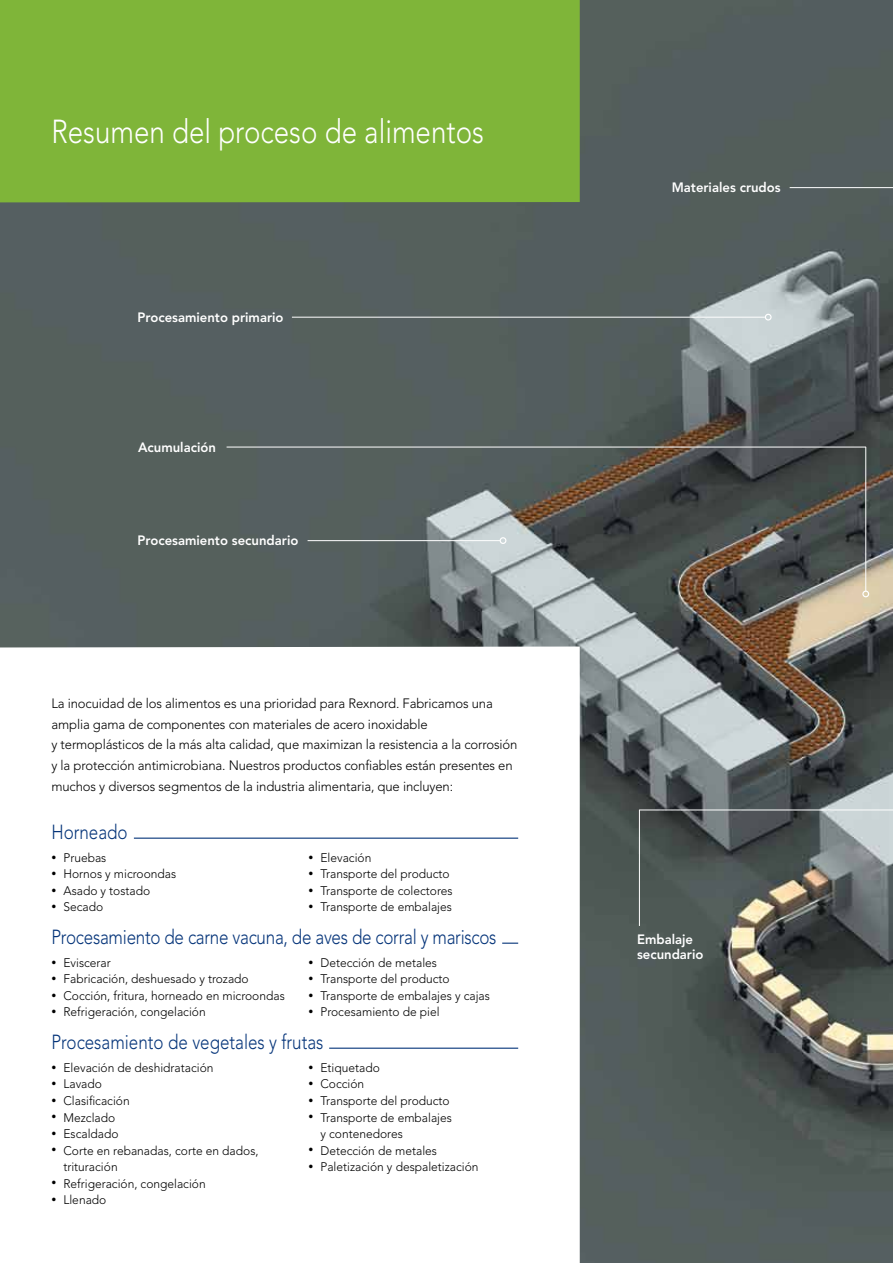
<style>
.page{position:relative;width:893px;height:1263px;background:#fff}
.page>*{position:absolute;margin:0;border:0;box-sizing:border-box;transform-origin:0 0}
.t1{font:300 33px "Avenir LT Std";color:#fff;scale:.84 1}
.t2{font:300 20.25px "Avenir LT Std";letter-spacing:-.015em;color:#06357a;scale:.84 1}
.t3{font:300 13.5px/20.7px "Avenir LT Std";letter-spacing:-.01em;color:#000}
.t4{font:800 13.5px/15px "Avenir LT Std";color:#fff}
.t5{font:300 12.3px/16.5px "Avenir LT Std";color:#000}
.s1{font-size:10.2px}
</style>
<div class="page">
<img style="left:0;top:0;width:893px;height:1263px">
<div style="left:0;top:0;width:580px;height:202px;background:#7fb539"></div>
<svg style="left:0;top:646px;width:580px;height:617px"></svg>
<hr style="left:134px;top:837px;width:384px;height:2px;background:#06357a">
<svg style="left:502px;top:942px;width:16px;height:2px"></svg>
<hr style="left:329px;top:1047px;width:189px;height:2px;background:#06357a">
<hr style="left:227px;top:447px;width:639px;height:1px;background:#fff">
<div style="left:862px;top:590px;width:7px;height:7px;border:1px solid #fff;border-radius:50%"></div>
<hr style="left:865px;top:447px;width:1px;height:145px;background:#fff">
<hr style="left:639px;top:810px;width:1px;height:116px;background:#fff">
<hr style="left:639px;top:810px;width:254px;height:1px;background:#fff">
<hr style="left:292px;top:317px;width:473px;height:1px;background:#fff">
<div style="left:765px;top:314px;width:7px;height:6px;border:1px solid #fff;border-radius:50%"></div>
<hr style="left:790px;top:187px;width:103px;height:1px;background:#fff">
<hr style="left:308px;top:540px;width:192px;height:1px;background:#fff">
<div style="left:500px;top:537px;width:6px;height:7px;border:1px solid #fff;border-radius:50%"></div>
<h1 class="t1" style="left:51px;top:112px;width:516px">Resumen del proceso de alimentos</h1>
<p class="t4" style="left:138px;top:310px;width:147px">Procesamiento primario</p>
<p class="t4" style="left:138px;top:440px;width:79px">Acumulación</p>
<p class="t4" style="left:138px;top:533px;width:162px">Procesamiento secundario</p>
<p class="t3" style="left:51px;top:693px;width:468px">La inocuidad de los alimentos es una prioridad para Rexnord. Fabricamos una amplia gama de componentes con materiales de acero inoxidable<br>y termoplásticos de la más alta calidad, que maximizan la resistencia a la corrosión y la protección antimicrobiana. Nuestros productos confiables están presentes en muchos y diversos segmentos de la industria alimentaria, que incluyen:</p>
<h2 class="t2" style="left:51px;top:820px;width:92px">Horneado</h2>
<p class="t5" style="left:51px;top:849px;width:56px"><span class="s1">•</span> Pruebas</p>
<p class="t5" style="left:51px;top:866px;width:126px"><span class="s1">•</span> Hornos y microondas</p>
<p class="t5" style="left:51px;top:882px;width:100px"><span class="s1">•</span> Asado y tostado</p>
<p class="t5" style="left:51px;top:899px;width:53px"><span class="s1">•</span> Secado</p>
<p class="t5" style="left:308px;top:849px;width:64px"><span class="s1">•</span> Elevación</p>
<p class="t5" style="left:308px;top:866px;width:143px"><span class="s1">•</span> Transporte del producto</p>
<p class="t5" style="left:308px;top:882px;width:146px"><span class="s1">•</span> Transporte de colectores</p>
<p class="t5" style="left:308px;top:899px;width:145px"><span class="s1">•</span> Transporte de embalajes</p>
<h2 class="t2" style="left:51px;top:925px;width:531px">Procesamiento de carne vacuna, de aves de corral y mariscos</h2>
<p class="t5" style="left:51px;top:954px;width:61px"><span class="s1">•</span> Eviscerar</p>
<p class="t5" style="left:51px;top:971px;width:199px"><span class="s1">•</span> Fabricación, deshuesado y trozado</p>
<p class="t5" style="left:51px;top:987px;width:235px"><span class="s1">•</span> Cocción, fritura, horneado en microondas</p>
<p class="t5" style="left:51px;top:1004px;width:156px"><span class="s1">•</span> Refrigeración, congelación</p>
<p class="t5" style="left:308px;top:954px;width:130px"><span class="s1">•</span> Detección de metales</p>
<p class="t5" style="left:308px;top:971px;width:143px"><span class="s1">•</span> Transporte del producto</p>
<p class="t5" style="left:308px;top:987px;width:183px"><span class="s1">•</span> Transporte de embalajes y cajas</p>
<p class="t5" style="left:308px;top:1004px;width:133px"><span class="s1">•</span> Procesamiento de piel</p>
<h2 class="t2" style="left:51px;top:1030px;width:325px">Procesamiento de vegetales y frutas</h2>
<p class="t5" style="left:51px;top:1059px;width:164px"><span class="s1">•</span> Elevación de deshidratación</p>
<p class="t5" style="left:51px;top:1076px;width:52px"><span class="s1">•</span> Lavado</p>
<p class="t5" style="left:51px;top:1092px;width:80px"><span class="s1">•</span> Clasificación</p>
<p class="t5" style="left:51px;top:1109px;width:65px"><span class="s1">•</span> Mezclado</p>
<p class="t5" style="left:51px;top:1125px;width:69px"><span class="s1">•</span> Escaldado</p>
<p class="t5" style="left:63px;top:1142px;width:197px;text-indent:-12px"><span class="s1">•</span> Corte en rebanadas, corte en dados, trituración</p>
<p class="t5" style="left:51px;top:1175px;width:156px"><span class="s1">•</span> Refrigeración, congelación</p>
<p class="t5" style="left:51px;top:1191px;width:56px"><span class="s1">•</span> Llenado</p>
<p class="t5" style="left:308px;top:1059px;width:73px"><span class="s1">•</span> Etiquetado</p>
<p class="t5" style="left:308px;top:1076px;width:57px"><span class="s1">•</span> Cocción</p>
<p class="t5" style="left:308px;top:1092px;width:143px"><span class="s1">•</span> Transporte del producto</p>
<p class="t5" style="left:320px;top:1109px;width:133px;text-indent:-12px"><span class="s1">•</span> Transporte de embalajes y contenedores</p>
<p class="t5" style="left:308px;top:1142px;width:130px"><span class="s1">•</span> Detección de metales</p>
<p class="t5" style="left:308px;top:1158px;width:172px"><span class="s1">•</span> Paletización y despaletización</p>
<p class="t4" style="left:672px;top:180px;width:110px">Materiales crudos</p>
<p class="t4" style="left:637px;top:932px;width:68px">Embalaje secundario</p>
</div>
